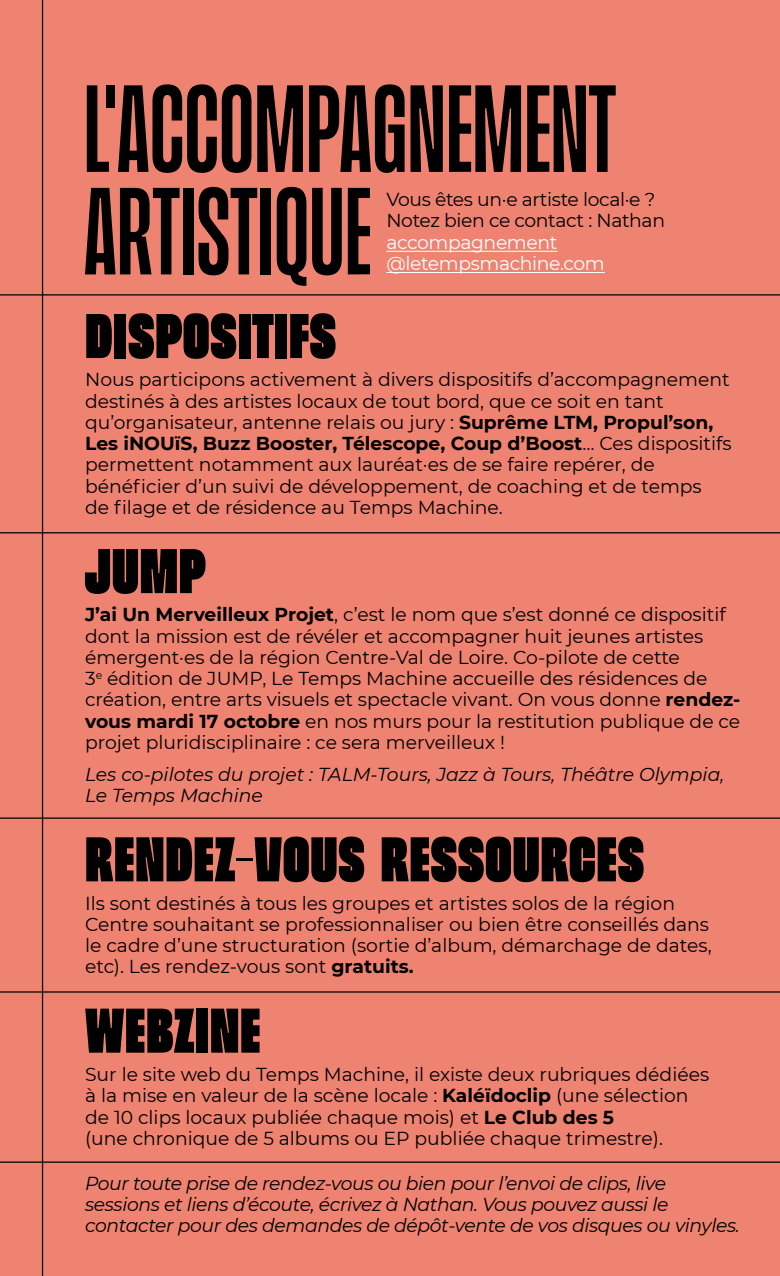
<style>
.page{position:relative;width:780px;height:1276px;background:#ef8371}
.page>*{position:absolute;margin:0;border:0;box-sizing:border-box;transform-origin:0 0}
.t1{font:137.25px/102.5px "Beni";letter-spacing:.01em;color:#000}
.t2{font:900 70px "Beni";letter-spacing:.01em;color:#000}
.t3{font:18.75px/21.2px "Montserrat";color:#000}
.t4{font:italic 18.75px/21.2px "Montserrat";letter-spacing:-.02em;color:#000}
.t5{font:italic 18.75px/21.2px "Montserrat";color:#000}
.t6{font:18.75px/21.2px "Montserrat";letter-spacing:-.02em;color:#000}
.t7{font:18.75px/21.2px "Montserrat";letter-spacing:-.02em;color:#fff}
.s1{font-weight:700}
</style>
<div class="page">
<hr style="left:42px;top:0;width:1px;height:1276px;background:#000">
<hr style="left:0;top:294px;width:780px;height:1px;background:#000">
<hr style="left:0;top:532px;width:780px;height:1px;background:#000">
<hr style="left:0;top:817px;width:780px;height:2px;background:#000">
<hr style="left:0;top:991px;width:780px;height:1px;background:#000">
<hr style="left:0;top:1161px;width:780px;height:1px;background:#000">
<hr style="left:386px;top:251px;width:171px;height:1px;background:#fff">
<hr style="left:386px;top:272px;width:218px;height:1px;background:#fff">
<h1 class="t1" style="left:84px;top:80px;width:532px">L'ACCOMPAGNEMENT<br>ARTISTIQUE</h1>
<h2 class="t2" style="left:85px;top:303px;width:252px">DISPOSITIFS</h2>
<p class="t3" style="left:85px;top:368px;width:648px">Nous participons activement à divers dispositifs d’accompagnement destinés à des artistes locaux de tout bord, que ce soit en tant qu’organisateur, antenne relais ou jury : <span class="s1">Suprême LTM, Propul’son, Les iNOUïS, Buzz Booster, Télescope, Coup d’Boost</span>… Ces dispositifs permettent notamment aux lauréat·es de se faire repérer, de bénéficier d’un suivi de développement, de coaching et de temps<br>de filage et de résidence au Temps Machine.</p>
<h2 class="t2" style="left:85px;top:538px;width:122px">JUMP</h2>
<p class="t3" style="left:85px;top:603px;width:656px"><span class="s1">J’ai Un Merveilleux Projet</span>, c’est le nom que s’est donné ce dispositif dont la mission est de révéler et accompagner huit jeunes artistes émergent·es de la région Centre-Val de Loire. Co-pilote de cette<br>3<sup>e</sup> édition de JUMP, Le Temps Machine accueille des résidences de création, entre arts visuels et spectacle vivant. On vous donne <span class="s1">rendez&shy;vous mardi 17 octobre</span> en nos murs pour la restitution publique de ce projet pluridisciplinaire : ce sera merveilleux !</p>
<p class="t5" style="left:85px;top:763px;width:640px">Les co-pilotes du projet : TALM-Tours, Jazz à Tours, Théâtre Olympia,<br>Le Temps Machine</p>
<h2 class="t2" style="left:85px;top:826px;width:560px">RENDEZ-VOUS RESSOURCES</h2>
<p class="t3" style="left:85px;top:891px;width:628px">Ils sont destinés à tous les groupes et artistes solos de la région Centre souhaitant se professionnaliser ou bien être conseillés dans le cadre d’une structuration (sortie d’album, démarchage de dates, etc). Les rendez-vous sont <span class="s1">gratuits.</span></p>
<h2 class="t2" style="left:85px;top:998px;width:177px">WEBZINE</h2>
<p class="t3" style="left:85px;top:1063px;width:625px">Sur le site web du Temps Machine, il existe deux rubriques dédiées à la mise en valeur de la scène locale : <span class="s1">Kaléïdoclip</span> (une sélection de 10 clips locaux publiée chaque mois) et <span class="s1">Le Club des 5<br></span>(une chronique de 5 albums ou EP publiée chaque trimestre).</p>
<p class="t4" style="left:85px;top:1171px;width:656px">Pour toute prise de rendez-vous ou bien pour l’envoi de clips, live sessions et liens d’écoute, écrivez à Nathan. Vous pouvez aussi le contacter pour des demandes de dépôt-vente de vos disques ou vinyles.</p>
<p class="t6" style="left:386px;top:188px;width:280px">Vous êtes un·e artiste local·e ?<br>Notez bien ce contact : Nathan</p>
<p class="t7" style="left:386px;top:231px;width:220px">accompagnement @letempsmachine.com</p>
</div>
